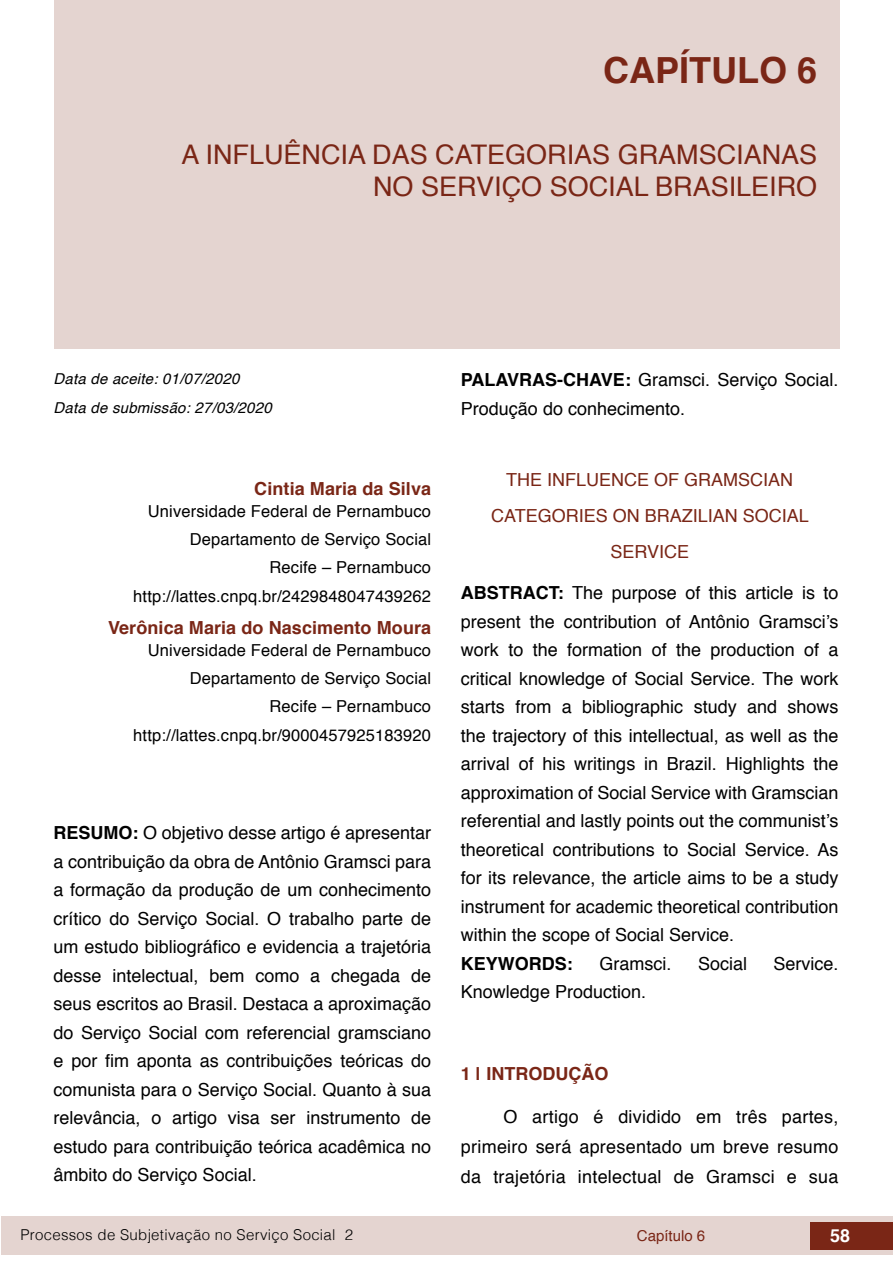
<style>
.page{position:relative;width:893px;height:1263px;background:#fff}
.page>*{position:absolute;margin:0;border:0;box-sizing:border-box;transform-origin:0 0}
.capitulos{font:700 36px "Helvetica";color:#7a2616}
.nome_artigos{font:27px/32.4px "Helvetica";color:#7a2616;text-align:right}
.Resumos_e_PC_TXT{font:18px/28.5px "Helvetica";color:#000;text-align:justify}
.txt{font:18px/30px "Helvetica";letter-spacing:.015em;color:#000;text-align:justify}
.nome_autores{font:700 18px "Helvetica";letter-spacing:.005em;color:#7a2616}
.título_Inglês{font:18px/36px "Helvetica";color:#7a2616;text-align:center}
.Resumos_e_PC_TXT-2{font:700 18px "Helvetica";color:#000}
.t1{font:700 18px "Helvetica";color:#fff}
.info_autores{font:16.5px "Helvetica";letter-spacing:.01em;color:#000}
.datas{font:italic 15px "Helvetica";letter-spacing:.015em;color:#000}
.t2{font:300 15px "Helvetica";letter-spacing:.02em;color:#000}
.t3{font:15px "Helvetica";color:#7a2616}
.s1{font-weight:700}
</style>
<div class="page">
<div style="left:1px;top:1216px;width:891px;height:38px;background:#e4d4d0"></div>
<div style="left:810px;top:1222px;width:83px;height:27px;background:#7a2616"></div>
<div style="left:54px;top:0;width:785px;height:349px;background:#e4d4d0"></div>
<p class="capitulos" style="left:603px;top:41px;width:216px">CAPÍTULO 6</p>
<p class="nome_artigos" style="left:182px;top:139px;width:637px">A INFLUÊNCIA DAS CATEGORIAS GRAMSCIANAS<br>NO SERVIÇO SOCIAL BRASILEIRO</p>
<p class="datas" style="left:54px;top:367px;width:187px">Data de aceite: 01/07/2020</p>
<p class="datas" style="left:54px;top:396px;width:220px">Data de submissão: 27/03/2020</p>
<p class="nome_autores" style="left:254px;top:474px;width:178px">Cintia Maria da Silva</p>
<p class="info_autores" style="left:148px;top:498px;width:285px">Universidade Federal de Pernambuco</p>
<p class="info_autores" style="left:190px;top:527px;width:243px">Departamento de Serviço Social</p>
<p class="info_autores" style="left:270px;top:555px;width:163px">Recife – Pernambuco</p>
<p class="info_autores" style="left:133px;top:583px;width:299px">http://lattes.cnpq.br/2429848047439262</p>
<p class="nome_autores" style="left:108px;top:613px;width:325px">Verônica Maria do Nascimento Moura</p>
<p class="info_autores" style="left:148px;top:637px;width:285px">Universidade Federal de Pernambuco</p>
<p class="info_autores" style="left:190px;top:665px;width:243px">Departamento de Serviço Social</p>
<p class="info_autores" style="left:270px;top:694px;width:163px">Recife – Pernambuco</p>
<p class="info_autores" style="left:133px;top:722px;width:299px">http://lattes.cnpq.br/9000457925183920</p>
<p class="Resumos_e_PC_TXT" style="left:54px;top:819px;width:379px"><span class="s1">RESUMO:</span> O objetivo desse artigo é apresentar a contribuição da obra de Antônio Gramsci para a formação da produção de um conhecimento crítico do Serviço Social. O trabalho parte de um estudo bibliográfico e evidencia a trajetória desse intelectual, bem como a chegada de seus escritos ao Brasil. Destaca a aproximação do Serviço Social com referencial gramsciano e por fim aponta as contribuições teóricas do comunista para o Serviço Social. Quanto à sua relevância, o artigo visa ser instrumento de estudo para contribuição teórica acadêmica no âmbito do Serviço Social.</p>
<p class="Resumos_e_PC_TXT" style="left:461px;top:366px;width:379px"><span class="s1">PALAVRAS-CHAVE:</span> Gramsci. Serviço Social.<br>Produção do conhecimento.</p>
<p class="título_Inglês" style="left:491px;top:462px;width:319px">THE INFLUENCE OF GRAMSCIAN<br>CATEGORIES ON BRAZILIAN SOCIAL<br>SERVICE</p>
<p class="Resumos_e_PC_TXT" style="left:461px;top:579px;width:379px"><span class="s1">ABSTRACT:</span> The purpose of this article is to present the contribution of Antônio Gramsci’s work to the formation of the production of a critical knowledge of Social Service. The work starts from a bibliographic study and shows the trajectory of this intellectual, as well as the arrival of his writings in Brazil. Highlights the approximation of Social Service with Gramscian referential and lastly points out the communist’s theoretical contributions to Social Service. As for its relevance, the article aims to be a study instrument for academic theoretical contribution within the scope of Social Service.</p>
<p class="Resumos_e_PC_TXT-2" style="left:461px;top:949px;width:113px">KEYWORDS:</p>
<p class="Resumos_e_PC_TXT" style="left:599px;top:950px;width:73px">Gramsci.</p>
<p class="Resumos_e_PC_TXT" style="left:698px;top:950px;width:51px">Social</p>
<p class="Resumos_e_PC_TXT" style="left:773px;top:950px;width:67px">Service.</p>
<p class="Resumos_e_PC_TXT" style="left:461px;top:978px;width:187px">Knowledge Production.</p>
<p class="nome_autores" style="left:461px;top:1059px;width:149px">1 | INTRODUÇÃO</p>
<p class="txt" style="left:461px;top:1102px;width:379px;text-indent:43px">O artigo é dividido em três partes, primeiro será apresentado um breve resumo da trajetória intelectual de Gramsci e sua</p>
<p class="t2" style="left:20px;top:1222px;width:334px">Processos de Subjetivação no Serviço Social 2</p>
<p class="t3" style="left:637px;top:1224px;width:70px">Capítulo 6</p>
<p class="t1" style="left:830px;top:1221px;width:22px">58</p>
</div>
